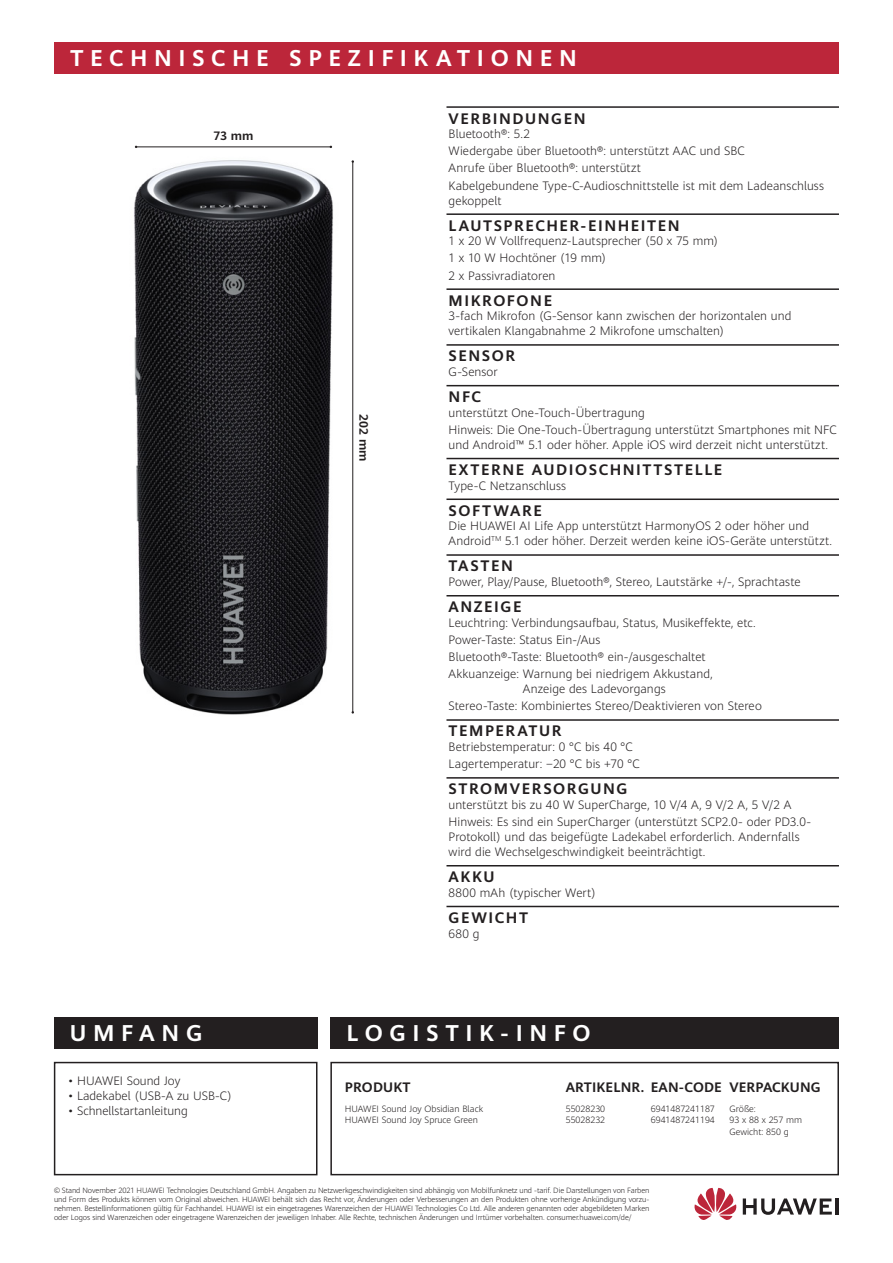
<style>
.page{position:relative;width:893px;height:1263px;background:#fff}
.page>*{position:absolute;margin:0;border:0;box-sizing:border-box;transform-origin:0 0}
.t1{font:700 22.5px "Huawei Sans";letter-spacing:.29em;color:#fff}
.t2{font:700 15px "Huawei Sans";letter-spacing:.105em;color:#231f20}
.t3{font:700 13.5px "Huawei Sans";letter-spacing:.01em;color:#231f20}
.t4{font:300 12px/17.1px "Huawei Sans";letter-spacing:.005em;color:#231f20}
.t5{font:700 12px "Huawei Sans";color:#231f20}
.t6{font:300 9px/11.9px "Huawei Sans";color:#231f20}
.t7{font:300 7.5px/9px "Huawei Sans";letter-spacing:-.01em;color:#231f20;text-align:justify}
</style>
<div class="page">
<img style="left:134px;top:145px;width:199px;height:570px">
<div style="left:54px;top:1062px;width:263px;height:113px;border:2px solid #231f20"></div>
<div style="left:330px;top:1062px;width:509px;height:113px;border:2px solid #231f20"></div>
<div style="left:54px;top:43px;width:785px;height:31px;background:#bc263a"></div>
<hr style="left:836px;top:1198px;width:3px;height:16px;background:#231f20">
<svg style="left:743px;top:1198px;width:89px;height:17px"></svg>
<svg style="left:694px;top:1188px;width:43px;height:32px"></svg>
<div style="left:54px;top:1017px;width:264px;height:32px;background:#231f20"></div>
<div style="left:330px;top:1017px;width:509px;height:32px;background:#231f20"></div>
<hr style="left:136px;top:147px;width:195px;height:1px;background:#231f20">
<hr style="left:352px;top:162px;width:1px;height:550px;background:#231f20">
<hr style="left:446px;top:344px;width:393px;height:2px;background:#231f20">
<hr style="left:446px;top:385px;width:393px;height:1px;background:#231f20">
<hr style="left:446px;top:458px;width:393px;height:1px;background:#231f20">
<hr style="left:446px;top:498px;width:393px;height:2px;background:#231f20">
<hr style="left:446px;top:554px;width:393px;height:2px;background:#231f20">
<hr style="left:446px;top:719px;width:393px;height:2px;background:#231f20">
<hr style="left:446px;top:595px;width:393px;height:1px;background:#231f20">
<hr style="left:446px;top:777px;width:393px;height:2px;background:#231f20">
<hr style="left:446px;top:865px;width:393px;height:1px;background:#231f20">
<hr style="left:446px;top:906px;width:393px;height:1px;background:#231f20">
<hr style="left:446px;top:213px;width:393px;height:2px;background:#231f20">
<hr style="left:446px;top:288px;width:393px;height:2px;background:#231f20">
<hr style="left:446px;top:106px;width:393px;height:2px;background:#231f20">
<h1 class="t1" style="left:70px;top:49px;width:508px">TECHNISCHE SPEZIFIKATIONEN</h1>
<p class="t5" style="left:213px;top:131px;width:42px">73 mm</p>
<p class="t5" style="left:368px;top:414px;width:49px;rotate:90deg">202 mm</p>
<p class="t2" style="left:449px;top:112px;width:139px">VERBINDUNGEN</p>
<p class="t4" style="left:449px;top:126px;width:377px">Bluetooth®: 5.2<br>Wiedergabe über Bluetooth®: unterstützt AAC und SBC<br>Anrufe über Bluetooth®: unterstützt<br>Kabelgebundene Type-C-Audioschnittstelle ist mit dem Ladeanschluss</p>
<p class="t4" style="left:449px;top:192px;width:54px">gekoppelt</p>
<p class="t2" style="left:449px;top:219px;width:233px">LAUTSPRECHER-EINHEITEN</p>
<p class="t4" style="left:449px;top:233px;width:271px">1 x 20 W Vollfrequenz-Lautsprecher (50 x 75 mm)<br>1 x 10 W Hochtöner (19 mm)<br>2 x Passivradiatoren</p>
<p class="t2" style="left:449px;top:294px;width:105px">MIKROFONE</p>
<p class="t4" style="left:449px;top:309px;width:344px;line-height:15px">3-fach Mikrofon (G-Sensor kann zwischen der horizontalen und vertikalen Klangabnahme 2 Mikrofone umschalten)</p>
<p class="t2" style="left:449px;top:350px;width:68px">SENSOR</p>
<p class="t4" style="left:449px;top:364px;width:51px">G-Sensor</p>
<p class="t2" style="left:449px;top:391px;width:34px">NFC</p>
<p class="t4" style="left:449px;top:404px;width:390px">unterstützt One-Touch-Übertragung<br>Hinweis: Die One-Touch-Übertragung unterstützt Smartphones mit NFC</p>
<p class="t4" style="left:449px;top:436px;width:381px">und Android™ 5.1 oder höher. Apple iOS wird derzeit nicht unterstützt.</p>
<p class="t2" style="left:449px;top:464px;width:275px">EXTERNE AUDIOSCHNITTSTELLE</p>
<p class="t4" style="left:449px;top:477px;width:119px">Type-C Netzanschluss</p>
<p class="t2" style="left:449px;top:504px;width:95px">SOFTWARE</p>
<p class="t4" style="left:449px;top:519px;width:385px;line-height:15px">Die HUAWEI AI Life App unterstützt HarmonyOS 2 oder höher und<br>Android<sup>TM</sup> 5.1 oder höher. Derzeit werden keine iOS-Geräte unterstützt.</p>
<p class="t2" style="left:449px;top:560px;width:66px">TASTEN</p>
<p class="t4" style="left:449px;top:574px;width:353px">Power, Play/Pause, Bluetooth®, Stereo, Lautstärke +/-, Sprachtaste</p>
<p class="t2" style="left:449px;top:601px;width:74px">ANZEIGE</p>
<p class="t4" style="left:449px;top:614px;width:309px">Leuchtring: Verbindungsaufbau, Status, Musikeffekte, etc.<br>Power-Taste: Status Ein-/Aus<br>Bluetooth®-Taste: Bluetooth® ein-/ausgeschaltet Akkuanzeige: Warnung bei niedrigem Akkustand,</p>
<p class="t4" style="left:449px;top:681px;width:315px;text-indent:74px">Anzeige des Ladevorgangs<br>Stereo-Taste: Kombiniertes Stereo/Deaktivieren von Stereo</p>
<p class="t2" style="left:449px;top:725px;width:114px">TEMPERATUR</p>
<p class="t4" style="left:449px;top:739px;width:192px">Betriebstemperatur: 0 °C bis 40 °C<br>Lagertemperatur: −20 °C bis +70 °C</p>
<p class="t2" style="left:449px;top:783px;width:180px">STROMVERSORGUNG</p>
<p class="t4" style="left:449px;top:796px;width:364px">unterstützt bis zu 40 W SuperCharge, 10 V/4 A, 9 V/2 A, 5 V/2 A<br>Hinweis: Es sind ein SuperCharger (unterstützt SCP2.0- oder PD3.0-</p>
<p class="t4" style="left:449px;top:830px;width:352px;line-height:15px">Protokoll) und das beigefügte Ladekabel erforderlich. Andernfalls wird die Wechselgeschwindigkeit beeinträchtigt.</p>
<p class="t2" style="left:449px;top:871px;width:48px">AKKU</p>
<p class="t4" style="left:449px;top:884px;width:149px">8800 mAh (typischer Wert)</p>
<p class="t2" style="left:449px;top:911px;width:81px">GEWICHT</p>
<p class="t4" style="left:449px;top:925px;width:32px">680 g</p>
<h1 class="t1" style="left:70px;top:1024px;width:134px">UMFANG</h1>
<h1 class="t1" style="left:346px;top:1024px;width:246px">LOGISTIK-INFO</h1>
<p class="t4" style="left:68px;top:1072px;width:114px">• HUAWEI Sound Joy</p>
<p class="t4" style="left:68px;top:1087px;width:165px">• Ladekabel (USB-A zu USB-C)</p>
<p class="t4" style="left:68px;top:1103px;width:121px">• Schnellstartanleitung</p>
<p class="t3" style="left:345px;top:1082px;width:67px">PRODUKT</p>
<p class="t3" style="left:566px;top:1082px;width:256px">ARTIKELNR. EAN-CODE VERPACKUNG</p>
<p class="t6" style="left:345px;top:1103px;width:140px">HUAWEI Sound Joy Obsidian Black</p>
<p class="t6" style="left:566px;top:1103px;width:41px">55028230</p>
<p class="t6" style="left:651px;top:1103px;width:65px">6941487241187</p>
<p class="t6" style="left:729px;top:1103px;width:28px">Größe:</p>
<p class="t6" style="left:345px;top:1114px;width:135px">HUAWEI Sound Joy Spruce Green</p>
<p class="t6" style="left:566px;top:1114px;width:41px">55028232</p>
<p class="t6" style="left:651px;top:1114px;width:65px">6941487241194</p>
<p class="t6" style="left:729px;top:1114px;width:74px">93 x 88 x 257 mm<br>Gewicht: 850 g</p>
<p class="t7" style="left:54px;top:1186px;width:597px">© Stand November 2021 HUAWEI Technologies Deutschland GmbH. Angaben zu Netzwerkgeschwindigkeiten sind abhängig von Mobilfunknetz und -tarif. Die Darstellungen von Farben und Form des Produkts können vom Original abweichen. HUAWEI behält sich das Recht vor, Änderungen oder Verbesserungen an den Produkten ohne vorherige Ankündigung vorzu&shy;nehmen. Bestellinformationen gültig für Fachhandel. HUAWEI ist ein eingetragenes Warenzeichen der HUAWEI Technologies Co Ltd. Alle anderen genannten oder abgebildeten Marken oder Logos sind Warenzeichen oder eingetragene Warenzeichen der jeweiligen Inhaber. Alle Rechte, technischen Änderungen und Irrtümer vorbehalten. consumer.huawei.com/de/</p>
</div>
